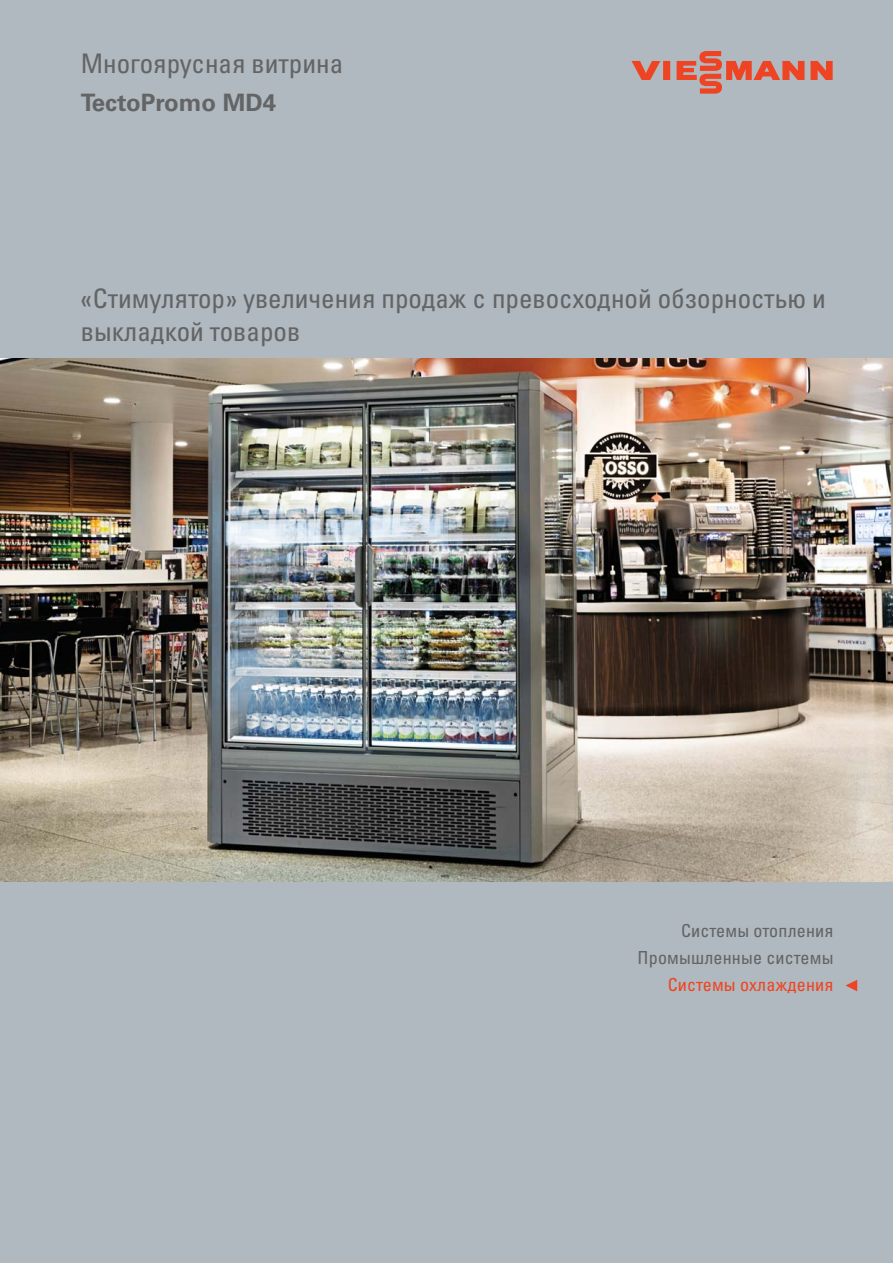
<style>
.page{position:relative;width:893px;height:1263px;background:#b0b9bf}
.page>*{position:absolute;margin:0;border:0;box-sizing:border-box;transform-origin:0 0}
.t1{font:condensed 27px/33px "Univers LTCYR 57";color:#636466}
.t2{font:700 24px "Univers LTCYR 65";color:#636466}
.t3{font:condensed 18px/27px "Univers LTCYR 57";letter-spacing:.01em;color:#636466;text-align:right}
.t4{font:condensed 18px "Univers LTCYR 57";letter-spacing:.01em;color:#ef4423}
</style>
<div class="page">
<img style="left:0;top:359px;width:893px;height:523px">
<svg style="left:631px;top:51px;width:202px;height:43px"></svg>
<svg style="left:845px;top:980px;width:12px;height:11px"></svg>
<p class="t1" style="left:81px;top:47px;width:264px">Многоярусная витрина</p>
<p class="t2" style="left:81px;top:94px;width:197px">TectoPromo MD4</p>
<p class="t1" style="left:81px;top:282px;width:746px">«Стимулятор» увеличения продаж с превосходной обзорностью и выкладкой товаров</p>
<p class="t3" style="left:638px;top:918px;width:197px">Системы отопления<br>Промышленные системы</p>
<p class="t4" style="left:668px;top:975px;width:167px">Системы охлаждения</p>
</div>
